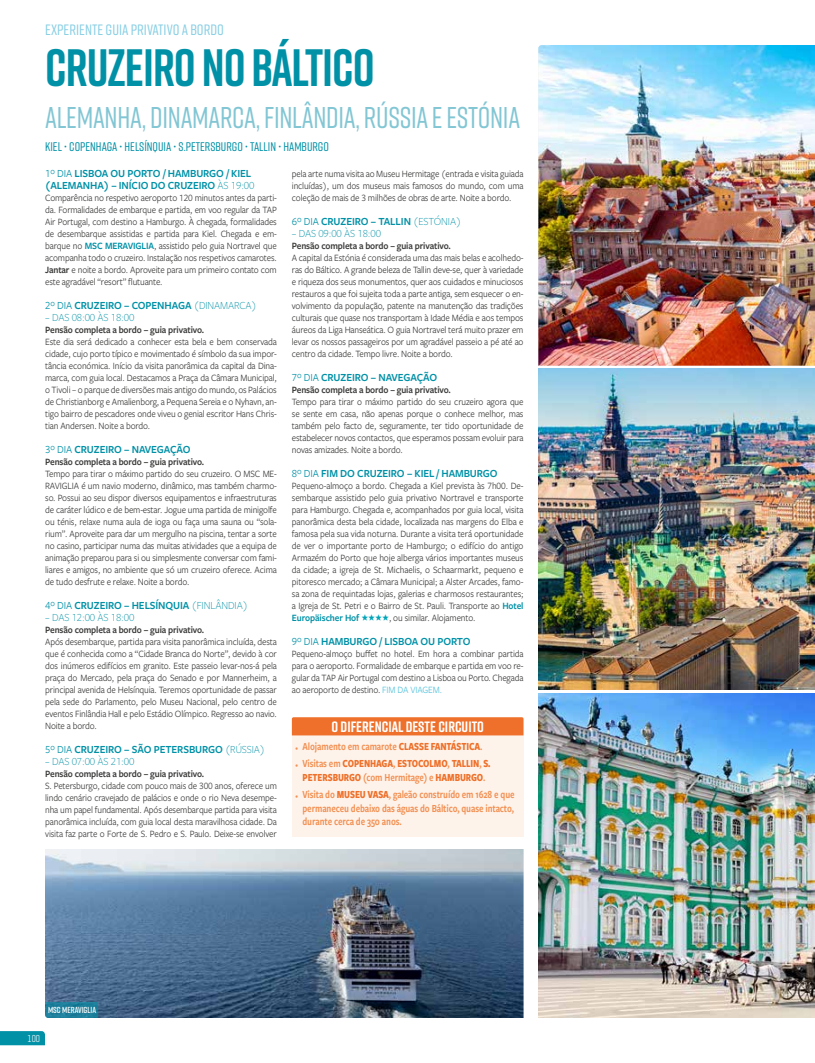
<style>
.page{position:relative;width:815px;height:1063px;background:#fff}
.page>*{position:absolute;margin:0;border:0;box-sizing:border-box;transform-origin:0 0}
.t1{font:700 52.5px "Rift";letter-spacing:-.02em;color:#0091a7;scale:.93 1}
.t2{font:500 30px "Rift";letter-spacing:-.01em;color:#82c6d4;scale:.93 1}
.t3{font:500 15px "Rift";color:#89cfe4}
.t4{font:700 15px "Rift";color:#fff}
.t5{font:500 12.5px "Rift";color:#0091a7}
.t6{font:600 11.25px/12px "Freight Sans Pro";letter-spacing:-.01em;color:#0091a7;scale:.95 1}
.t7{font:11.25px/13.5px "Freight Sans Cnd Pro Semi";letter-spacing:-.01em;color:#f29053;text-align:justify;scale:.9 1}
.t8{font:700 11.25px/13.5px "Freight Sans Cnd Pro";letter-spacing:-.01em;color:#ee702a;text-align:center;scale:.9 1}
.t9{font:300 11.25px "Freight Sans Pro";letter-spacing:-.01em;color:#0091a7;scale:.95 1}
.t10{font:10px/12px "Freight Sans Pro";letter-spacing:-.015em;color:#3c3c3b;text-align:justify;scale:.93 1}
.t11{font:600 10px "Freight Sans Pro";letter-spacing:-.015em;color:#3c3c3b;scale:.93 1}
.t12{font:10px "Rift";color:#fff}
.t13{font:600 8.75px "Rift";color:#fff}
.s1{font-weight:400}
.s2{font-weight:300}
.s3{font-weight:600;color:#0091a7}
.s4{font-weight:600}
.s5{font-family:"Stars";font-size:7.5px;color:#00a4b9}
.s6{color:#52c1db}
.s7{font-family:"Freight Sans Cnd Pro";font-size:6.25px}
.s8{font-family:"Freight Sans Cnd Pro";font-weight:700;color:#ee702a}
.s9{font-weight:400;font-size:6.25px;color:#f29053}
.s10{font-family:"Freight Sans Cnd Pro Semi";font-weight:400;color:#f29053}
</style>
<div class="page">
<svg style="left:0;top:1031px;width:45px;height:14px"></svg>
<img style="left:538px;top:45px;width:277px;height:321px">
<img style="left:538px;top:369px;width:277px;height:320px">
<img style="left:538px;top:693px;width:277px;height:325px">
<img style="left:45px;top:849px;width:479px;height:169px">
<svg style="left:45px;top:1002px;width:53px;height:16px"></svg>
<div style="left:292px;top:735px;width:232px;height:102px;background:#fef3ea"></div>
<div style="left:292px;top:717px;width:232px;height:18px;background:#ee702a"></div>
<h3 class="t3" style="left:45px;top:20px;width:180px">EXPERIENTE GUIA PRIVATIVO A BORDO</h3>
<h1 class="t1" style="left:45px;top:30px;width:356px">CRUZEIRO NO BÁLTICO</h1>
<h2 class="t2" style="left:45px;top:96px;width:512px">ALEMANHA, DINAMARCA, FINLÂNDIA, RÚSSIA E ESTÓNIA</h2>
<p class="t5" style="left:45px;top:138px;width:285px">KIEL • COPENHAGA • HELSÍNQUIA • S.PETERSBURGO • TALLIN • HAMBURGO</p>
<p class="t6" style="left:45px;top:167px;width:222px"><span class="s1">1º DIA</span> LISBOA OU PORTO / HAMBURGO / KIEL (ALEMANHA) – INÍCIO DO CRUZEIRO <span class="s2">ÀS 19:00</span></p>
<p class="t10" style="left:45px;top:191px;width:251px">Comparência no respetivo aeroporto 120 minutos antes da parti&shy;da. Formalidades de embarque e partida, em voo regular da TAP Air Portugal, com destino a Hamburgo. À chegada, formalidades de desembarque assistidas e partida para Kiel. Chegada e em&shy;barque no <span class="s3">MSC MERAVIGLIA</span>, assistido pelo guia Nortravel que acompanha todo o cruzeiro. Instalação nos respetivos camarotes.<br><span class="s4">Jantar</span> e noite a bordo. Aproveite para um primeiro contato com este agradável “resort” flutuante.</p>
<p class="t6" style="left:45px;top:299px;width:224px"><span class="s1">2º DIA</span> CRUZEIRO – COPENHAGA <span class="s2">(DINAMARCA)</span></p>
<p class="t9" style="left:45px;top:310px;width:95px">– DAS 08:00 ÀS 18:00</p>
<p class="t11" style="left:45px;top:323px;width:172px">Pensão completa a bordo – guia privativo.</p>
<p class="t10" style="left:45px;top:335px;width:251px">Este dia será dedicado a conhecer esta bela e bem conservada cidade, cujo porto típico e movimentado é símbolo da sua impor&shy;tância económica. Início da visita panorâmica da capital da Dina&shy;marca, com guia local. Destacamos a Praça da Câmara Municipal, o Tivoli – o parque de diversões mais antigo do mundo, os Palácios de Christianborg e Amalienborg, a Pequena Sereia e o Nyhavn, an&shy;tigo bairro de pescadores onde viveu o genial escritor Hans Chris&shy;tian Andersen. Noite a bordo.</p>
<p class="t6" style="left:45px;top:443px;width:155px"><span class="s1">3º DIA</span> CRUZEIRO – NAVEGAÇÃO</p>
<p class="t11" style="left:45px;top:455px;width:172px">Pensão completa a bordo – guia privativo.</p>
<p class="t10" style="left:45px;top:467px;width:251px">Tempo para tirar o máximo partido do seu cruzeiro. O MSC ME-RAVIGLIA é um navio moderno, dinâmico, mas também charmo&shy;so. Possui ao seu dispor diversos equipamentos e infraestruturas de caráter lúdico e de bem-estar. Jogue uma partida de minigolfe ou ténis, relaxe numa aula de ioga ou faça uma sauna ou “sola&shy;rium”. Aproveite para dar um mergulho na piscina, tentar a sorte no casino, participar numa das muitas atividades que a equipa de animação preparou para si ou simplesmente conversar com fami&shy;liares e amigos, no ambiente que só um cruzeiro oferece. Acima de tudo desfrute e relaxe. Noite a bordo.</p>
<p class="t6" style="left:45px;top:599px;width:215px"><span class="s1">4º DIA</span> CRUZEIRO – HELSÍNQUIA <span class="s2">(FINLÂNDIA)</span></p>
<p class="t9" style="left:45px;top:610px;width:95px">– DAS 12:00 ÀS 18:00</p>
<p class="t11" style="left:45px;top:623px;width:172px">Pensão completa a bordo – guia privativo.</p>
<p class="t10" style="left:45px;top:635px;width:251px">Após desembarque, partida para visita panorâmica incluída, desta que é conhecida como a “Cidade Branca do Norte”, devido à cor dos inúmeros edifícios em granito. Este passeio levar-nos-á pela praça do Mercado, pela praça do Senado e por Mannerheim, a principal avenida de Helsínquia. Teremos oportunidade de passar pela sede do Parlamento, pelo Museu Nacional, pelo centro de eventos Finlândia Hall e pelo Estádio Olímpico. Regresso ao navio.<br>Noite a bordo.</p>
<p class="t6" style="left:45px;top:743px;width:233px"><span class="s1">5º DIA</span> CRUZEIRO – SÃO PETERSBURGO <span class="s2">(RÚSSIA)</span></p>
<p class="t9" style="left:45px;top:754px;width:95px">– DAS 07:00 ÀS 21:00</p>
<p class="t11" style="left:45px;top:767px;width:172px">Pensão completa a bordo – guia privativo.</p>
<p class="t10" style="left:45px;top:779px;width:251px">S. Petersburgo, cidade com pouco mais de 300 anos, oferece um lindo cenário cravejado de palácios e onde o rio Neva desempe&shy;nha um papel fundamental. Após desembarque partida para visita panorâmica incluída, com guia local desta maravilhosa cidade. Da visita faz parte o Forte de S. Pedro e S. Paulo. Deixe-se envolver</p>
<p class="t10" style="left:292px;top:167px;width:251px">pela arte numa visita ao Museu Hermitage (entrada e visita guiada incluídas), um dos museus mais famosos do mundo, com uma coleção de mais de 3 milhões de obras de arte. Noite a bordo.</p>
<p class="t6" style="left:292px;top:215px;width:180px"><span class="s1">6º DIA</span> CRUZEIRO – TALLIN <span class="s2">(ESTÓNIA)</span></p>
<p class="t9" style="left:292px;top:226px;width:95px">– DAS 09:00 ÀS 18:00</p>
<p class="t11" style="left:292px;top:239px;width:172px">Pensão completa a bordo – guia privativo.</p>
<p class="t10" style="left:292px;top:251px;width:251px">A capital da Estónia é considerada uma das mais belas e acolhedo&shy;ras do Báltico. A grande beleza de Tallin deve-se, quer à variedade e riqueza dos seus monumentos, quer aos cuidados e minuciosos restauros a que foi sujeita toda a parte antiga, sem esquecer o en&shy;volvimento da população, patente na manutenção das tradições culturais que quase nos transportam à Idade Média e aos tempos áureos da Liga Hanseática. O guia Nortravel terá muito prazer em levar os nossos passageiros por um agradável passeio a pé até ao centro da cidade. Tempo livre. Noite a bordo.</p>
<p class="t6" style="left:292px;top:371px;width:155px"><span class="s1">7º DIA</span> CRUZEIRO – NAVEGAÇÃO</p>
<p class="t11" style="left:292px;top:383px;width:172px">Pensão completa a bordo – guia privativo.</p>
<p class="t10" style="left:292px;top:395px;width:251px">Tempo para tirar o máximo partido do seu cruzeiro agora que se sente em casa, não apenas porque o conhece melhor, mas também pelo facto de, seguramente, ter tido oportunidade de estabelecer novos contactos, que esperamos possam evoluir para novas amizades. Noite a bordo.</p>
<p class="t6" style="left:292px;top:467px;width:218px"><span class="s1">8º DIA</span> FIM DO CRUZEIRO – KIEL / HAMBURGO</p>
<p class="t10" style="left:292px;top:479px;width:251px">Pequeno-almoço a bordo. Chegada a Kiel prevista às 7h00. De&shy;sembarque assistido pelo guia privativo Nortravel e transporte para Hamburgo. Chegada e, acompanhados por guia local, visita panorâmica desta bela cidade, localizada nas margens do Elba e famosa pela sua vida noturna. Durante a visita terá oportunidade de ver o importante porto de Hamburgo; o edifício do antigo Armazém do Porto que hoje alberga vários importantes museus da cidade; a igreja de St. Michaelis, o Schaarmarkt, pequeno e pitoresco mercado; a Câmara Municipal; a Alster Arcades, famo&shy;sa zona de requintadas lojas, galerias e charmosos restaurantes; a Igreja de St. Petri e o Bairro de St. Pauli. Transporte ao <span class="s3">Hotel Europäischer Hof</span> <span class="s5">****</span>, ou similar. Alojamento.</p>
<p class="t6" style="left:292px;top:635px;width:190px"><span class="s1">9º DIA</span> HAMBURGO / LISBOA OU PORTO</p>
<p class="t10" style="left:292px;top:647px;width:251px">Pequeno-almoço buffet no hotel. Em hora a combinar partida para o aeroporto. Formalidade de embarque e partida em voo re&shy;gular da TAP Air Portugal com destino a Lisboa ou Porto. Chegada ao aeroporto de destino. <span class="s6">FIM DA VIAGEM.</span></p>
<h3 class="t4" style="left:331px;top:716px;width:154px">O DIFERENCIAL DESTE CIRCUITO</h3>
<p class="t7" style="left:295px;top:740px;width:209px"><span class="s7">•</span> Alojamento em camarote <span class="s8">CLASSE FANTÁSTICA</span>.</p>
<p class="t8" style="left:295px;top:757px;width:218px"><span class="s9">•</span> <span class="s10">Visitas em</span> COPENHAGA<span class="s10">,</span> ESTOCOLMO<span class="s10">,</span> TALLIN<span class="s10">,</span> S.<br>PETERSBURGO <span class="s10">(com Hermitage) e</span> HAMBURGO<span class="s10">.</span></p>
<p class="t7" style="left:302px;top:787px;width:237px;text-indent:-7px"><span class="s7">•</span> Visita do <span class="s8">MUSEU VASA</span>, galeão construído em 1628 e que permaneceu debaixo das águas do Báltico, quase intacto, durante cerca de 350 anos.</p>
<p class="t12" style="left:28px;top:1031px;width:14px">100</p>
<p class="t13" style="left:48px;top:1004px;width:50px">MSC MERAVIGLIA</p>
</div>
